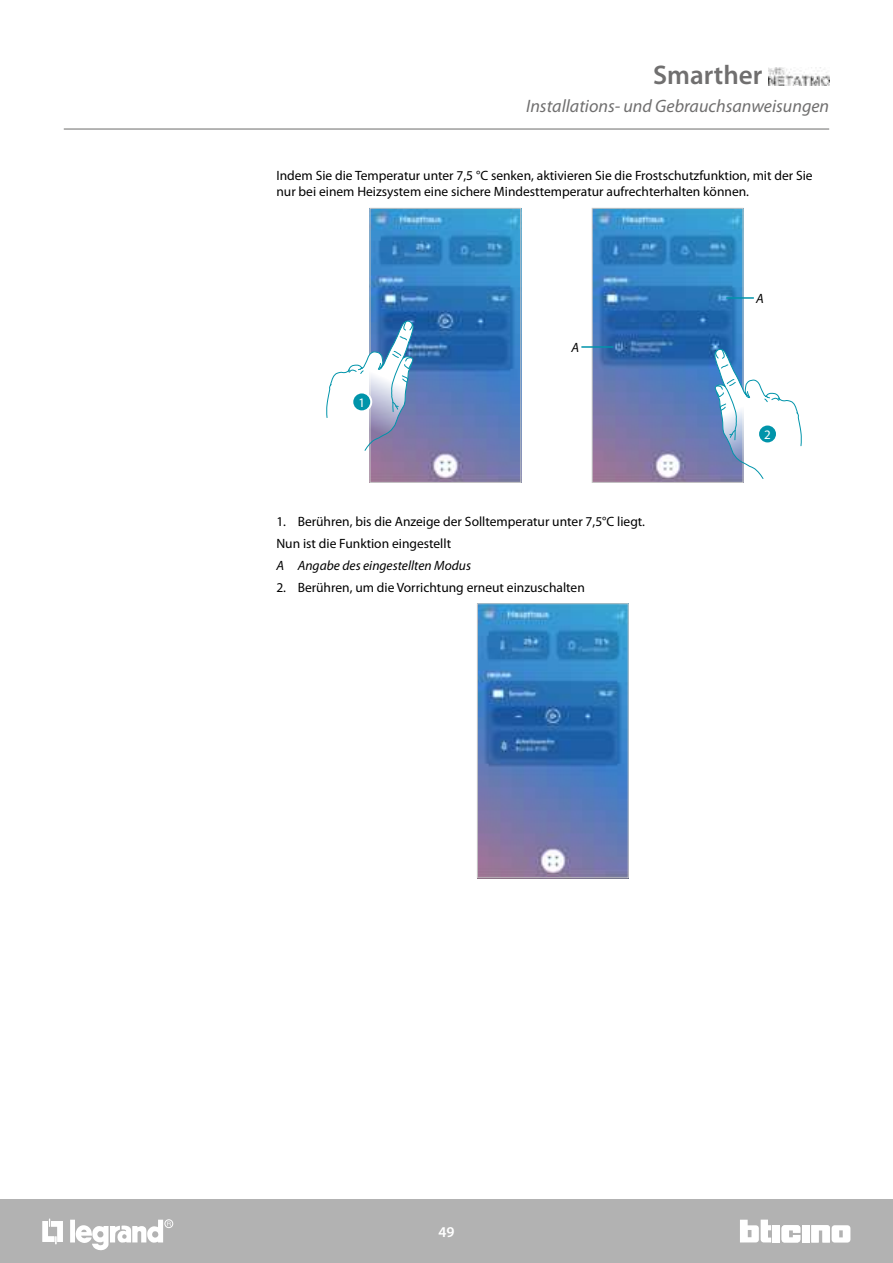
<style>
.page{position:relative;width:893px;height:1263px;background:#fff}
.page>*{position:absolute;margin:0;border:0;box-sizing:border-box;transform-origin:0 0}
.t1{font:600 27px "Myriad Pro";color:#706f6f}
.t2{font:italic 18px "Myriad Pro";color:#706f6f}
.t3{font:600 15px "Myriad Pro";color:#fff}
.t4{font:13.5px/16.2px "Myriad Pro";color:#000}
.t5{font:italic 13.5px "Myriad Pro";color:#000}
.t6{font:13.05px "Myriad Pro";color:#fff}
</style>
<div class="page">
<div style="left:0;top:1199px;width:893px;height:64px;background:#b2b2b2"></div>
<hr style="left:64px;top:128px;width:765px;height:2px;background:#9d9d9c">
<div style="left:772px;top:1225px;width:8px;height:17px;background:#fff"></div>
<div style="left:802px;top:1225px;width:8px;height:17px;background:#fff"></div>
<svg style="left:740px;top:1219px;width:31px;height:23px"></svg>
<svg style="left:782px;top:1225px;width:18px;height:17px"></svg>
<svg style="left:811px;top:1225px;width:39px;height:17px"></svg>
<div style="left:70px;top:1220px;width:5px;height:22px;background:#fff"></div>
<svg style="left:43px;top:1219px;width:20px;height:25px"></svg>
<div style="left:165px;top:1219px;width:8px;height:9px;border:1px solid #fff;border-radius:50%"></div>
<svg style="left:75px;top:1220px;width:96px;height:31px"></svg>
<img style="left:768px;top:67px;width:61px;height:18px">
<img style="left:594px;top:210px;width:147px;height:271px">
<div style="left:592px;top:208px;width:151px;height:275px;border:1px solid #c6c6c6"></div>
<img style="left:479px;top:605px;width:147px;height:271px">
<div style="left:477px;top:603px;width:151px;height:275px;border:1px solid #c6c6c6"></div>
<img style="left:372px;top:210px;width:147px;height:271px">
<div style="left:370px;top:208px;width:151px;height:275px;border:1px solid #c6c6c6"></div>
<svg style="left:326px;top:320px;width:88px;height:132px"></svg>
<svg style="left:351px;top:392px;width:21px;height:20px"></svg>
<div style="left:353px;top:393px;width:17px;height:17px;background:#0094aa;border-radius:50%"></div>
<hr style="left:726px;top:297px;width:28px;height:2px;background:#0094aa">
<hr style="left:581px;top:346px;width:32px;height:2px;background:#0094aa">
<svg style="left:714px;top:348px;width:88px;height:132px"></svg>
<svg style="left:757px;top:424px;width:21px;height:20px"></svg>
<div style="left:759px;top:425px;width:17px;height:17px;background:#0094aa;border-radius:50%"></div>
<h1 class="t1" style="left:653px;top:65px;width:111px">Smarther</h1>
<h2 class="t2" style="left:526px;top:97px;width:305px">Installations- und Gebrauchsanweisungen</h2>
<p class="t4" style="left:276px;top:168px;width:538px">Indem Sie die Temperatur unter 7,5 °C senken, aktivieren Sie die Frostschutzfunktion, mit der Sie nur bei einem Heizsystem eine sichere Mindesttemperatur aufrechterhalten können.</p>
<p class="t6" style="left:358px;top:396px;width:8px">1</p>
<p class="t5" style="left:572px;top:341px;width:9px">A</p>
<p class="t4" style="left:276px;top:514px;width:370px">1. Berühren, bis die Anzeige der Solltemperatur unter 7,5°C liegt.</p>
<p class="t4" style="left:276px;top:536px;width:176px">Nun ist die Funktion eingestellt</p>
<p class="t5" style="left:276px;top:559px;width:196px">A Angabe des eingestellten Modus</p>
<p class="t4" style="left:276px;top:580px;width:310px">2. Berühren, um die Vorrichtung erneut einzuschalten</p>
<p class="t5" style="left:756px;top:292px;width:9px">A</p>
<p class="t6" style="left:764px;top:428px;width:8px">2</p>
<p class="t3" style="left:438px;top:1226px;width:18px">49</p>
</div>
